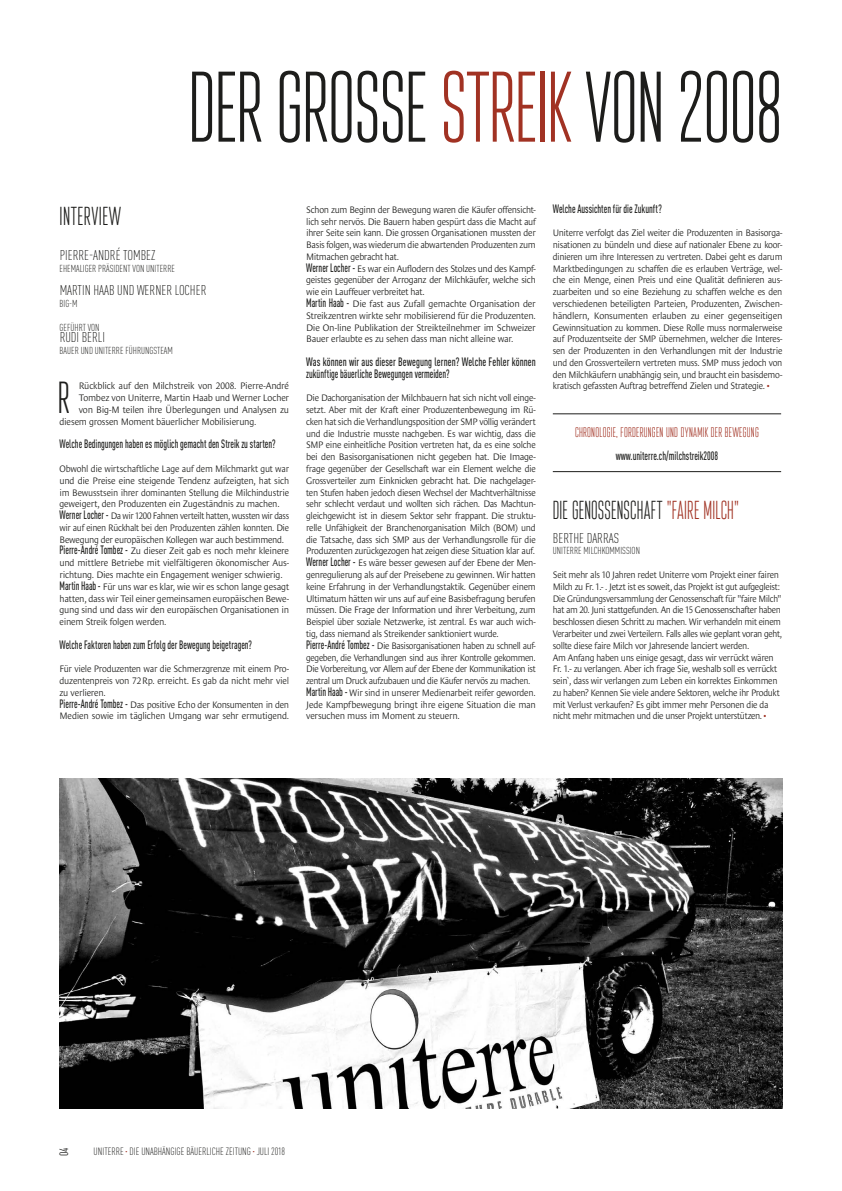
<style>
.page{position:relative;width:842px;height:1191px;background:#fff}
.page>*{position:absolute;margin:0;border:0;box-sizing:border-box;transform-origin:0 0}
.t1{font:100px "Attentica 4 F Ultra Light UNIT";letter-spacing:-.01em;color:#1d1d1b}
.t2{font:44.8px "Attentica 4 F Ultra Light UNIT";color:#1d1d1b}
.t3{font:26px "Attentica 4 F Ultra Light UNIT";letter-spacing:.015em;color:#1d1d1b;scale:.93 1}
.t4{font:26px "Attentica 4 F Ultra Light UNIT";letter-spacing:.015em;color:#1d1d1b}
.t5{font:300 condensed 14px "DIN Pro";color:#1d1d1b}
.t6{font:14px "Attentica 4 F Ultra Light UNIT";letter-spacing:.02em;color:#a13223}
.t7{font:500 condensed 12px "DIN Pro";color:#1d1d1b;scale:.8 1}
.t8{font:500 condensed 12px/11.8px "DIN Pro";color:#1d1d1b;scale:.85 1}
.t9{font:condensed 12px "DIN Pro";color:#1d1d1b}
.t10{font:300 condensed 10.5px "DIN Pro";color:#1d1d1b}
.t11{font:300 condensed 10px "DIN Pro";color:#1d1d1b}
.t12{font:300 9.6px/11.8px "Le Monde Sans";letter-spacing:-.035em;color:#1d1d1b;scale:.92 1}
.t13{font:300 9.6px/11.8px "Le Monde Sans";letter-spacing:-.035em;color:#1d1d1b;scale:.93 1}
.t14{font:300 9.6px "Le Monde Sans";letter-spacing:-.035em;color:#1d1d1b;scale:.95 1}
.s1{color:#a13223}
.s2{font-family:"DIN Pro";font-weight:500;font-stretch:condensed;font-size:12px}
</style>
<div class="page">
<img style="left:60px;top:778px;width:722px;height:330px">
<hr style="left:553px;top:414px;width:228px;height:1px;background:#1d1d1b">
<hr style="left:553px;top:471px;width:228px;height:1px;background:#1d1d1b">
<h1 class="t1" style="left:188px;top:60px;width:596px">DER GROSSE <span class="s1">STREIK</span> VON 2008</h1>
<h3 class="t4" style="left:60px;top:203px;width:63px">INTERVIEW</h3>
<h3 class="t5" style="left:60px;top:245px;width:6px">PIERRE</h3>
<h3 class="t5" style="left:89px;top:245px;width:68px">-ANDRÉ TOMBEZ</h3>
<p class="t11" style="left:60px;top:261px;width:59px">EHEMALIGER PRÄSIDENT</p>
<p class="t11" style="left:132px;top:261px;width:23px">VON UNITERRE</p>
<h3 class="t5" style="left:60px;top:280px;width:85px">MARTIN HAAB UND WERNER</h3>
<h3 class="t5" style="left:175px;top:280px;width:27px">LOCHER</h3>
<p class="t11" style="left:60px;top:296px;width:18px">BIG-M</p>
<p class="t11" style="left:60px;top:320px;width:40px">GEFÜHRT VON</p>
<h3 class="t5" style="left:60px;top:327px;width:45px">RUDI BERLI</h3>
<p class="t11" style="left:60px;top:343px;width:44px">BAUER UND UNITERRE</p>
<p class="t11" style="left:125px;top:343px;width:49px">FÜHRUNGSTEAM</p>
<h2 class="t2" style="left:58px;top:376px;width:11px">R</h2>
<p class="t14" style="left:79px;top:381px;width:223px">Rückblick auf den Milchstreik von 2008. Pierre-André</p>
<p class="t14" style="left:79px;top:392px;width:223px">Tombez von Uniterre, Martin Haab und Werner Locher</p>
<p class="t14" style="left:79px;top:404px;width:223px">von Big-M teilen ihre Überlegungen und Analysen zu</p>
<p class="t14" style="left:60px;top:416px;width:209px">diesem grossen Moment bäuerlicher Mobilisierung.</p>
<p class="t7" style="left:60px;top:435px;width:272px">Welche Bedingungen haben es möglich gemacht den Streik zu starten?</p>
<p class="t12" style="left:60px;top:463px;width:251px">Obwohl die wirtschaftliche Lage auf dem Milchmarkt gut war und die Preise eine steigende Tendenz aufzeigten, hat sich im Bewusstsein ihrer dominanten Stellung die Milchindustrie geweigert, den Produzenten ein Zugeständnis zu machen.<br><span class="s2">Werner Locher -</span> Da wir 1200 Fahnen verteilt hatten, wussten wir dass wir auf einen Rückhalt bei den Produzenten zählen konnten. Die Bewegung der europäischen Kollegen war auch bestimmend.<br><span class="s2">Pierre-André Tombez -</span> Zu dieser Zeit gab es noch mehr kleinere und mittlere Betriebe mit vielfältigeren ökonomischer Aus&shy;richtung. Dies machte ein Engagement weniger schwierig.<br><span class="s2">Martin Haab -</span> Für uns war es klar, wie wir es schon lange gesagt hatten, dass wir Teil einer gemeinsamen europäischen Bewe&shy;gung sind und dass wir den europäischen Organisationen in einem Streik folgen werden.</p>
<p class="t7" style="left:60px;top:635px;width:242px">Welche Faktoren haben zum Erfolg der Bewegung beigetragen?</p>
<p class="t13" style="left:60px;top:663px;width:248px">Für viele Produzenten war die Schmerzgrenze mit einem Pro&shy;duzentenpreis von 72Rp. erreicht. Es gab da nicht mehr viel zu verlieren.<br><span class="s2">Pierre-André Tombez -</span> Das positive Echo der Konsumenten in den Medien sowie im täglichen Umgang war sehr ermutigend.</p>
<p class="t13" style="left:306px;top:203px;width:248px">Schon zum Beginn der Bewegung waren die Käufer offensicht&shy;lich sehr nervös. Die Bauern haben gespürt dass die Macht auf ihrer Seite sein kann. Die grossen Organisationen mussten der Basis folgen, was wiederum die abwartenden Produzenten zum Mitmachen gebracht hat.<br><span class="s2">Werner Locher -</span> Es war ein Auflodern des Stolzes und des Kampf&shy;geistes gegenüber der Arroganz der Milchkäufer, welche sich wie ein Lauffeuer verbreitet hat.<br><span class="s2">Martin Haab -</span> Die fast aus Zufall gemachte Organisation der Streikzentren wirkte sehr mobilisierend für die Produzenten.<br>Die On-line Publikation der Streikteilnehmer im Schweizer Bauer erlaubte es zu sehen dass man nicht alleine war.</p>
<p class="t8" style="left:306px;top:355px;width:272px">Was können wir aus dieser Bewegung lernen? Welche Fehler können zukünftige bäuerliche Bewegungen vermeiden?</p>
<p class="t12" style="left:306px;top:392px;width:251px">Die Dachorganisation der Milchbauern hat sich nicht voll einge&shy;setzt. Aber mit der Kraft einer Produzentenbewegung im Rü&shy;cken hat sich die Verhandlungsposition der SMP völlig verändert und die Industrie musste nachgeben. Es war wichtig, dass die SMP eine einheitliche Position vertreten hat, da es eine solche bei den Basisorganisationen nicht gegeben hat. Die Image&shy;frage gegenüber der Gesellschaft war ein Element welche die Grossverteiler zum Einknicken gebracht hat. Die nachgelager&shy;ten Stufen haben jedoch diesen Wechsel der Machtverhältnisse sehr schlecht verdaut und wollten sich rächen. Das Machtun&shy;gleichgewicht ist in diesem Sektor sehr frappant. Die struktu&shy;relle Unfähigkeit der Branchenorganisation Milch (BOM) und die Tatsache, dass sich SMP aus der Verhandlungsrolle für die Produzenten zurückgezogen hat zeigen diese Situation klar auf.<br><span class="s2">Werner Locher -</span> Es wäre besser gewesen auf der Ebene der Men&shy;genregulierung als auf der Preisebene zu gewinnen. Wir hatten keine Erfahrung in der Verhandlungstaktik. Gegenüber einem Ultimatum hätten wir uns auf auf eine Basisbefragung berufen müssen. Die Frage der Information und ihrer Verbeitung, zum Beispiel über soziale Netzwerke, ist zentral. Es war auch wich&shy;tig, dass niemand als Streikender sanktioniert wurde.<br><span class="s2">Pierre-André Tombez -</span> Die Basisorganisationen haben zu schnell auf&shy;gegeben, die Verhandlungen sind aus ihrer Kontrolle gekommen.<br>Die Vorbereitung, vor Allem auf der Ebene der Kommunikation ist zentral um Druck aufzubauen und die Käufer nervös zu machen.<br><span class="s2">Martin Haab -</span> Wir sind in unserer Medienarbeit reifer geworden.<br>Jede Kampfbewegung bringt ihre eigene Situation die man versuchen muss im Moment zu steuern.</p>
<p class="t7" style="left:553px;top:200px;width:138px">Welche Aussichten für die Zukunft?</p>
<p class="t12" style="left:553px;top:227px;width:251px;text-align:justify">Uniterre verfolgt das Ziel weiter die Produzenten in Basisorga&shy;nisationen zu bündeln und diese auf nationaler Ebene zu koor&shy;dinieren um ihre Interessen zu vertreten. Dabei geht es darum Marktbedingungen zu schaffen die es erlauben Verträge, wel&shy;che ein Menge, einen Preis und eine Qualität definieren aus&shy;zuarbeiten und so eine Beziehung zu schaffen welche es den verschiedenen beteiligten Parteien, Produzenten, Zwischen&shy;händlern, Konsumenten erlauben zu einer gegenseitigen Gewinnsituation zu kommen. Diese Rolle muss normalerweise auf Produzentseite der SMP übernehmen, welcher die Interes&shy;sen der Produzenten in den Verhandlungen mit der Industrie und den Grossverteilern vertreten muss. SMP muss jedoch von den Milchkäufern unabhängig sein, und braucht ein basisdemo&shy;kratisch gefassten Auftrag betreffend Zielen und Strategie. <span class="s1">•︎</span></p>
<h3 class="t6" style="left:575px;top:425px;width:185px">CHRONOLOGIE, FORDERUNGEN UND DYNAMIK DER BEWEGUNG</h3>
<p class="t7" style="left:616px;top:447px;width:130px">www.uniterre.ch/milchstreik2008</p>
<h3 class="t3" style="left:553px;top:498px;width:202px">DIE GENOSSENSCHAFT <span class="s1">"FAIRE MILCH"</span></h3>
<h3 class="t5" style="left:553px;top:528px;width:68px">BERTHE DARRAS</h3>
<p class="t11" style="left:553px;top:544px;width:9px">UNITERRE</p>
<p class="t11" style="left:583px;top:544px;width:57px">MILCHKOMMISSION</p>
<p class="t12" style="left:553px;top:569px;width:251px">Seit mehr als 10 Jahren redet Uniterre vom Projekt einer fairen Milch zu Fr. 1.- . Jetzt ist es soweit, das Projekt ist gut aufgegleist:<br>Die Gründungsversammlung der Genossenschaft für "faire Milch" hat am 20. Juni stattgefunden. An die 15 Genossenschafter haben beschlossen diesen Schritt zu machen. Wir verhandeln mit einem Verarbeiter und zwei Verteilern. Falls alles wie geplant voran geht, sollte diese faire Milch vor Jahresende lanciert werden.<br>Am Anfang haben uns einige gesagt, dass wir verrückt wären Fr. 1.- zu verlangen. Aber ich frage Sie, weshalb soll es verrückt sein`, dass wir verlangen zum Leben ein korrektes Einkommen zu haben? Kennen Sie viele andere Sektoren, welche ihr Produkt mit Verlust verkaufen? Es gibt immer mehr Personen die da nicht mehr mitmachen und die unser Projekt unterstützen. <span class="s1">•︎</span></p>
<p class="t9" style="left:55px;top:1156px;width:10px;rotate:-90deg">04</p>
<p class="t10" style="left:94px;top:1144px;width:140px">UNITERRE <sup>•</sup> DIE UNABHÄNGIGE BÄUERLICHE ZEITUN</p>
<p class="t10" style="left:247px;top:1144px;width:40px">G <sup>•</sup> JULI 2018</p>
</div>
